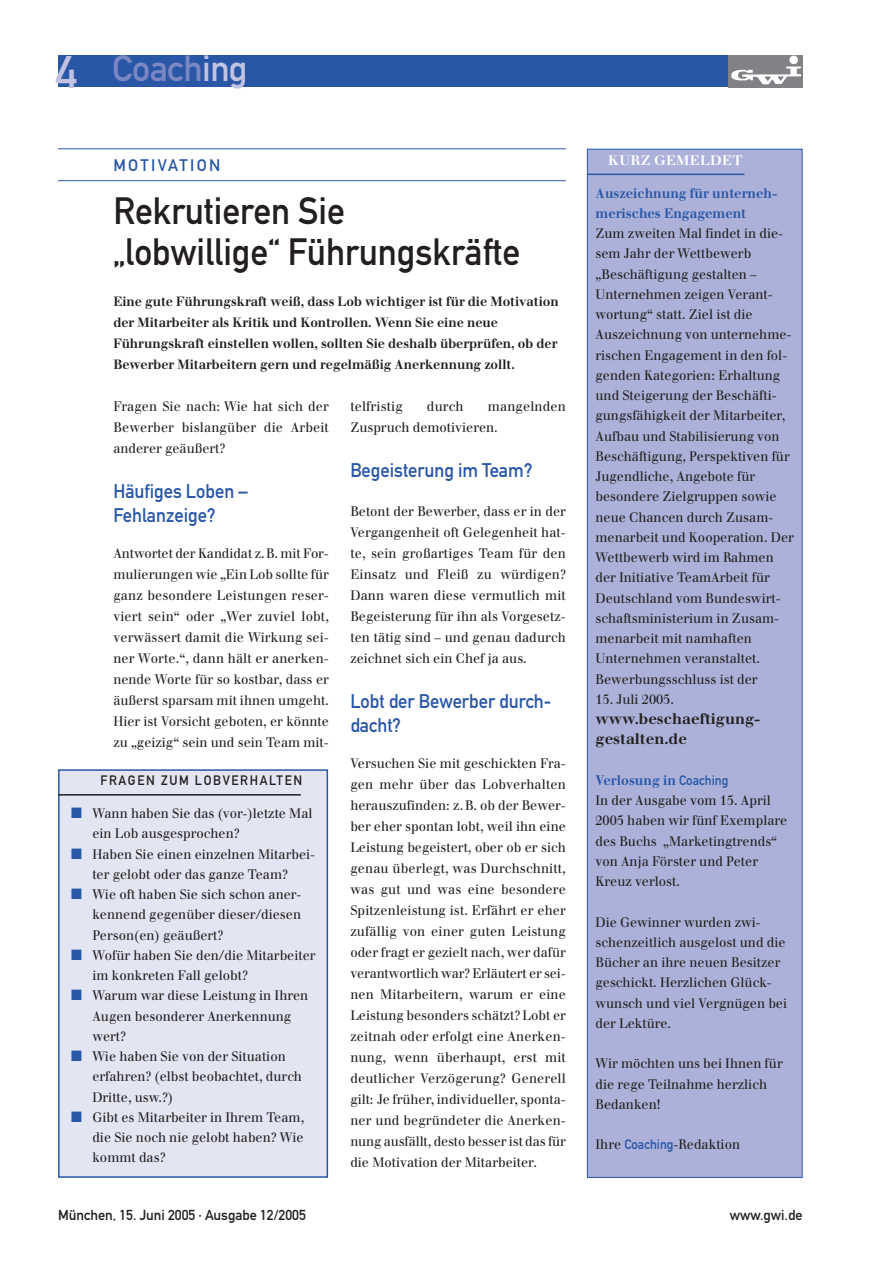
<style>
.page{position:relative;width:893px;height:1263px;background:#fff}
.page>*{position:absolute;margin:0;border:0;box-sizing:border-box;transform-origin:0 0}
.t1{font:37.5px/40.5px "DIN Mittelschrift";color:#231f20;scale:.95 1}
.t2{font:36px "DIN Mittelschrift";letter-spacing:-.01em;color:#7b87c3}
.t3{font:19.5px/24px "DIN Mittelschrift";color:#2957a6;scale:.95 1}
.t4{font:16.5px "DIN Mittelschrift Alternate";letter-spacing:.145em;color:#2957a6}
.t5{font:700 15px/20.2px "Walbaum";color:#231f20}
.t6{font:14.25px "DIN Mittelschrift Alternate";color:#231f20}
.t7{font:13.5px/20.2px "Walbaum";color:#231f20;scale:.95 1}
.t8{font:700 13.5px/20.2px "Walbaum";color:#2957a6;scale:.95 1}
.t9{font:13.5px "DIN Mittelschrift";letter-spacing:.13em;color:#231f20;scale:.95 1}
.t10{font:700 13.5px "Walbaum";letter-spacing:.03em;color:#fff}
.t11{font:700 13.2px/21px "Walbaum";color:#231f20;scale:.95 1}
.s1{font-size:45px;color:#c0c3e2}
.s2{color:#c0c3e2}
.s3{font-weight:700;color:#2957a6}
.s4{font-family:"DIN Mittelschrift";color:#2957a6}
.s5{color:#2957a6}
</style>
<div class="page">
<div style="left:58px;top:55px;width:744px;height:32px;background:#2957a6"></div>
<img style="left:729px;top:55px;width:73px;height:32px">
<hr style="left:58px;top:148px;width:507px;height:1px;background:#2957a6">
<hr style="left:58px;top:180px;width:507px;height:1px;background:#2957a6">
<div style="left:587px;top:149px;width:215px;height:1028px;background:#abb1d8"></div>
<div style="left:587px;top:149px;width:215px;height:1029px;border:1px solid #2957a6"></div>
<hr style="left:587px;top:174px;width:157px;height:1px;background:#2957a6">
<div style="left:59px;top:770px;width:268px;height:407px;background:#e3e5f3"></div>
<div style="left:58px;top:769px;width:270px;height:409px;border:2px solid #2957a6"></div>
<hr style="left:58px;top:794px;width:243px;height:2px;background:#231f20">
<h2 class="t2" style="left:55px;top:55px;width:193px"><span class="s1">4</span> Coach<span class="s2">ing</span></h2>
<p class="t10" style="left:608px;top:155px;width:136px">KURZ GEMELDET</p>
<p class="t4" style="left:113px;top:159px;width:109px">MOTIVATION</p>
<h1 class="t1" style="left:113px;top:195px;width:430px">Rekrutieren Sie „lobwillige“ Führungskräfte</h1>
<p class="t8" style="left:595px;top:184px;width:193px">Auszeichnung für unterneh&shy;merisches Engagement</p>
<p class="t7" style="left:595px;top:225px;width:210px">Zum zweiten Mal findet in die&shy;sem Jahr der Wettbewerb „Beschäftigung gestalten –<br>Unternehmen zeigen Verant&shy;wortung“ statt. Ziel ist die<br>Auszeichnung von unternehme&shy;rischen Engagement in den fol&shy;genden Kategorien: Erhaltung und Steigerung der Beschäfti&shy;gungsfähigkeit der Mitarbeiter,<br>Aufbau und Stabilisierung von<br>Beschäftigung, Perspektiven für<br>Jugendliche, Angebote für besondere Zielgruppen sowie neue Chancen durch Zusam&shy;menarbeit und Kooperation. Der<br>Wettbewerb wird im Rahmen der Initiative TeamArbeit für<br>Deutschland vom Bundeswirt&shy;schaftsministerium in Zusam&shy;menarbeit mit namhaften<br>Unternehmen veranstaltet.<br>Bewerbungsschluss ist der</p>
<p class="t7" style="left:595px;top:690px;width:84px">15. Juli 2005.</p>
<p class="t5" style="left:595px;top:710px;width:166px">www.beschaeftigung&shy;gestalten.de</p>
<p class="t7" style="left:595px;top:771px;width:203px"><span class="s3">Verlosung in</span> <span class="s4">Coaching<br></span>In der Ausgabe vom 15. April<br>2005 haben wir fünf Exemplare des Buchs „Marketingtrends“ von Anja Förster und Peter<br>Kreuz verlost.</p>
<p class="t7" style="left:595px;top:913px;width:203px">Die Gewinner wurden zwi&shy;schenzeitlich ausgelost und die<br>Bücher an ihre neuen Besitzer geschickt. Herzlichen Glück&shy;wunsch und viel Vergnügen bei der Lektüre.</p>
<p class="t7" style="left:595px;top:1055px;width:198px">Wir möchten uns bei Ihnen für die rege Teilnahme herzlich<br>Bedanken!</p>
<p class="t7" style="left:595px;top:1136px;width:154px">Ihre <span class="s4">Coaching</span>-Redaktion</p>
<p class="t11" style="left:113px;top:292px;width:470px">Eine gute Führungskraft weiß, dass Lob wichtiger ist für die Motivation der Mitarbeiter als Kritik und Kontrollen. Wenn Sie eine neue Führungskraft einstellen wollen, sollten Sie deshalb überprüfen, ob der Bewerber Mitarbeitern gern und regelmäßig Anerkennung zollt.</p>
<p class="t7" style="left:113px;top:397px;width:228px;line-height:21px;text-align:justify">Fragen Sie nach: Wie hat sich der Bewerber bislangüber die Arbeit anderer geäußert?</p>
<h3 class="t3" style="left:113px;top:482px;width:143px">Häufiges Loben –<br>Fehlanzeige?</h3>
<p class="t7" style="left:113px;top:544px;width:228px;line-height:21px;text-align:justify">Antwortet der Kandidat z.B. mit For&shy;mulierungen wie „Ein Lob sollte für ganz besondere Leistungen reser&shy;viert sein“ oder „Wer zuviel lobt, verwässert damit die Wirkung sei&shy;ner Worte.“, dann hält er anerken&shy;nende Worte für so kostbar, dass er äußerst sparsam mit ihnen umgeht.<br>Hier ist Vorsicht geboten, er könnte zu „geizig“ sein und sein Team mit-</p>
<p class="t7" style="left:350px;top:398px;width:57px">telfristig</p>
<p class="t7" style="left:427px;top:398px;width:40px">durch</p>
<p class="t7" style="left:350px;top:397px;width:228px;line-height:21px;text-indent:137px">mangelnden<br>Zuspruch demotivieren.</p>
<h3 class="t3" style="left:350px;top:461px;width:193px">Begeisterung im Team?</h3>
<p class="t7" style="left:350px;top:502px;width:228px;line-height:21px;text-align:justify">Betont der Bewerber, dass er in der Vergangenheit oft Gelegenheit hat&shy;te, sein großartiges Team für den Einsatz und Fleiß zu würdigen?<br>Dann waren diese vermutlich mit Begeisterung für ihn als Vorgesetz&shy;ten tätig sind – und genau dadurch zeichnet sich ein Chef ja aus.</p>
<h3 class="t3" style="left:350px;top:692px;width:213px">Lobt der Bewerber durch&shy;dacht?</h3>
<p class="t7" style="left:350px;top:754px;width:228px;line-height:21px;text-align:justify">Versuchen Sie mit geschickten Fra&shy;gen mehr über das Lobverhalten herauszufinden: z. B. ob der Bewer&shy;ber eher spontan lobt, weil ihn eine Leistung begeistert, ober ob er sich genau überlegt, was Durchschnitt, was gut und was eine besondere Spitzenleistung ist. Erfährt er eher zufällig von einer guten Leistung oder fragt er gezielt nach, wer dafür verantwortlich war? Erläutert er sei&shy;nen Mitarbeitern, warum er eine Leistung besonders schätzt? Lobt er zeitnah oder erfolgt eine Anerken&shy;nung, wenn überhaupt, erst mit deutlicher Verzögerung? Generell gilt: Je früher, individueller, sponta&shy;ner und begründeter die Anerken&shy;nung ausfällt, desto besser ist das für die Motivation der Mitarbeiter.</p>
<p class="t9" style="left:101px;top:776px;width:214px">FRAGEN ZUM LOBVERHALTEN</p>
<p class="t7" style="left:92px;top:805px;width:233px;text-indent:-21px"><span class="s5">■</span> Wann haben Sie das (vor-)letzte Mal ein Lob ausgesprochen?</p>
<p class="t7" style="left:71px;top:845px;width:258px;text-align:center"><span class="s5">■</span> Haben Sie einen einzelnen Mitarbei&shy;ter gelobt oder das ganze Team?</p>
<p class="t7" style="left:92px;top:886px;width:221px;text-align:justify;text-indent:-21px"><span class="s5">■</span> Wie oft haben Sie sich schon aner&shy;kennend gegenüber dieser/diesen Person(en) geäußert?</p>
<p class="t7" style="left:92px;top:946px;width:236px;text-indent:-21px"><span class="s5">■</span> Wofür haben Sie den/die Mitarbeiter im konkreten Fall gelobt?</p>
<p class="t7" style="left:92px;top:987px;width:229px;text-indent:-21px"><span class="s5">■</span> Warum war diese Leistung in Ihren<br>Augen besonderer Anerkennung wert?</p>
<p class="t7" style="left:92px;top:1048px;width:222px;text-indent:-21px"><span class="s5">■</span> Wie haben Sie von der Situation erfahren? (elbst beobachtet, durch<br>Dritte, usw.?)</p>
<p class="t7" style="left:92px;top:1108px;width:224px;text-align:justify;text-indent:-21px"><span class="s5">■</span> Gibt es Mitarbeiter in Ihrem Team, die Sie noch nie gelobt haben? Wie kommt das?</p>
<p class="t6" style="left:58px;top:1210px;width:249px">München, 15. Juni 2005 · Ausgabe 12/2005</p>
<p class="t6" style="left:730px;top:1210px;width:74px">www.gwi.de</p>
</div>
